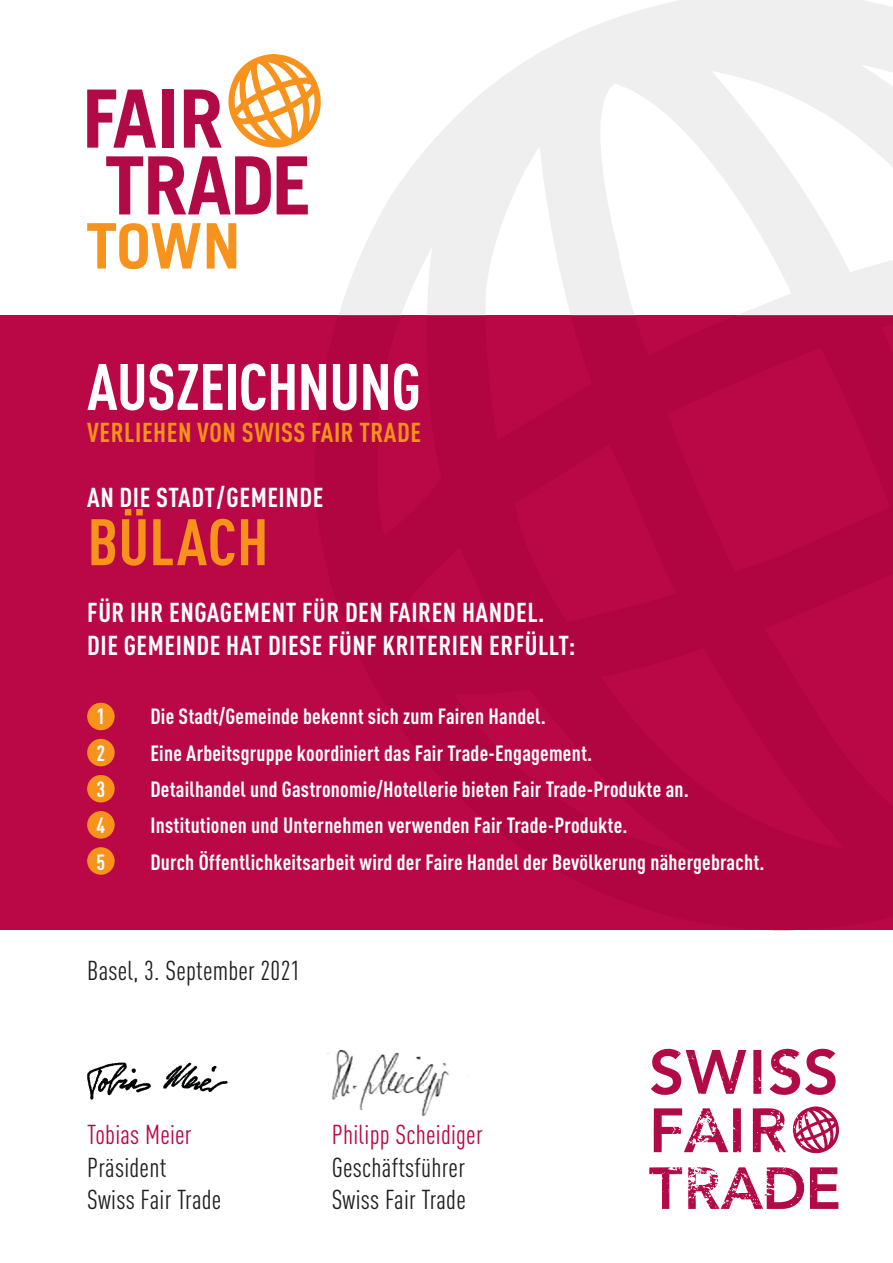
<style>
.page{position:relative;width:893px;height:1263px;background:#fff}
.page>*{position:absolute;margin:0;border:0;box-sizing:border-box;transform-origin:0 0}
.t1{font:700 condensed 64.5px "DINOT";letter-spacing:-.01em;color:#fff}
.t2{font:700 condensed 64.5px "DINOT";letter-spacing:.005em;color:#f7931d}
.t3{font:700 condensed 27px/32.4px "DINOT";letter-spacing:.02em;color:#fff}
.t4{font:condensed 27px/32.4px "DINOT";letter-spacing:.01em;color:#231f20}
.t5{font:condensed 27px "DINOT";letter-spacing:.01em;color:#ba0745}
.t6{font:700 condensed 27px "DINOT";letter-spacing:.02em;color:#f7931d}
.t7{font:700 condensed 21.75px "DINOT";letter-spacing:.01em;color:#fff}
</style>
<div class="page">
<div style="left:0;top:315px;width:893px;height:615px;background:#ba0745"></div>
<svg style="left:339px;top:0;width:554px;height:315px;fill:#efeff0"></svg>
<svg style="left:87px;top:223px;width:114px;height:46px"></svg>
<svg style="left:207px;top:223px;width:29px;height:46px"></svg>
<svg style="left:87px;top:54px;width:234px;height:160px"></svg>
<svg style="left:753px;top:1050px;width:8px;height:44px"></svg>
<svg style="left:651px;top:1049px;width:95px;height:46px"></svg>
<svg style="left:753px;top:1108px;width:33px;height:44px"></svg>
<svg style="left:792px;top:1106px;width:47px;height:48px"></svg>
<svg style="left:770px;top:1049px;width:66px;height:46px"></svg>
<svg style="left:654px;top:1108px;width:87px;height:44px"></svg>
<svg style="left:649px;top:1167px;width:33px;height:42px"></svg>
<svg style="left:688px;top:1167px;width:150px;height:42px"></svg>
<div style="left:87px;top:703px;width:28px;height:27px;background:#f7931d;border-radius:50%"></div>
<div style="left:87px;top:739px;width:28px;height:27px;background:#f7931d;border-radius:50%"></div>
<div style="left:87px;top:775px;width:28px;height:27px;background:#f7931d;border-radius:50%"></div>
<div style="left:87px;top:811px;width:28px;height:28px;background:#f7931d;border-radius:50%"></div>
<div style="left:87px;top:847px;width:28px;height:28px;background:#f7931d;border-radius:50%"></div>
<img style="left:87px;top:1062px;width:141px;height:38px">
<img style="left:327px;top:1050px;width:122px;height:66px">
<h1 class="t1" style="left:87px;top:348px;width:335px">AUSZEICHNUNG</h1>
<p class="t6" style="left:87px;top:416px;width:335px">VERLIEHEN VON SWISS FAIR TRADE</p>
<p class="t3" style="left:87px;top:480px;width:238px">AN DIE STADT / GEMEINDE</p>
<h1 class="t2" style="left:87px;top:503px;width:182px">BÜLACH</h1>
<p class="t3" style="left:87px;top:596px;width:490px">FÜR IHR ENGAGEMENT FÜR DEN FAIREN HANDEL.<br>DIE GEMEINDE HAT DIESE FÜNF KRITERIEN ERFÜLLT:</p>
<p class="t7" style="left:96px;top:703px;width:10px">1</p>
<p class="t7" style="left:150px;top:703px;width:397px">Die Stadt/Gemeinde bekennt sich zum Fairen Handel.</p>
<p class="t7" style="left:96px;top:740px;width:10px">2</p>
<p class="t7" style="left:150px;top:740px;width:443px">Eine Arbeitsgruppe koordiniert das Fair Trade-Engagement.</p>
<p class="t7" style="left:96px;top:776px;width:10px">3</p>
<p class="t7" style="left:150px;top:776px;width:540px">Detailhandel und Gastronomie/Hotellerie bieten Fair Trade-Produkte an.</p>
<p class="t7" style="left:96px;top:812px;width:10px">4</p>
<p class="t7" style="left:150px;top:812px;width:479px">Institutionen und Unternehmen verwenden Fair Trade-Produkte.</p>
<p class="t7" style="left:96px;top:849px;width:10px">5</p>
<p class="t7" style="left:150px;top:849px;width:616px">Durch Öffentlichkeitsarbeit wird der Faire Handel der Bevölkerung nähergebracht.</p>
<p class="t4" style="left:87px;top:954px;width:215px">Basel, 3. September 2021</p>
<p class="t5" style="left:87px;top:1119px;width:106px">Tobias Meier</p>
<p class="t4" style="left:87px;top:1151px;width:136px">Präsident<br>Swiss Fair Trade</p>
<p class="t5" style="left:332px;top:1119px;width:152px">Philipp Scheidiger</p>
<p class="t4" style="left:332px;top:1151px;width:136px">Geschäftsführer<br>Swiss Fair Trade</p>
</div>
